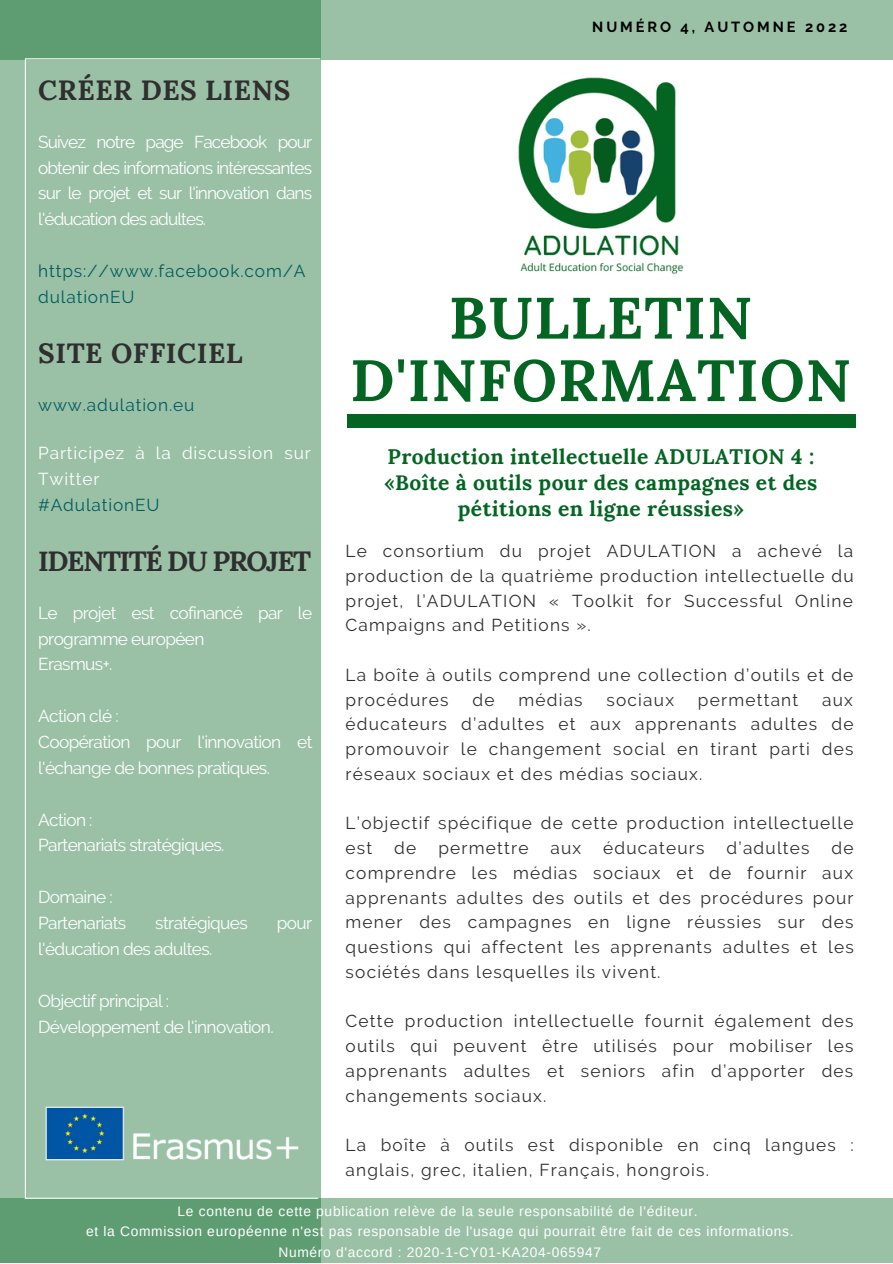
<style>
.page{position:relative;width:893px;height:1264px;background:#fff}
.page>*{position:absolute;margin:0;border:0;box-sizing:border-box;transform-origin:0 0}
.t1{font:700 58.2px/62.4px "Lora";letter-spacing:.02em;color:#046522;text-align:center}
.t2{font:700 27.75px "Lora";letter-spacing:.02em;color:#2f2f2f}
.t3{font:700 27.75px "Lora";letter-spacing:-.05em;color:#2f2f2f}
.t4{font:700 21px/25.8px "Lora";letter-spacing:.02em;color:#046522;text-align:center}
.t5{font:17.25px/24.8px "Raleway";letter-spacing:.07em;color:#2f2f2f;text-align:justify}
.t6{font:17.25px/25.8px "Raleway";letter-spacing:-.035em;color:#fff}
.t7{font:17.25px/25.8px "Raleway";letter-spacing:.05em;color:#025c60}
.t8{font:17.25px/25.8px "Raleway";letter-spacing:.05em;color:#fff}
.t9{font:700 14.55px "Raleway";letter-spacing:.2em;color:#000}
.t10{font:13.8px/20.2px "Arimo";letter-spacing:.05em;color:#fff;text-align:center}
</style>
<div class="page">
<div style="left:0;top:0;width:892px;height:59px;background:#9ac1a6"></div>
<div style="left:0;top:1198px;width:892px;height:64px;background:#9ac1a6"></div>
<svg style="left:0;top:0;width:125px;height:1262px;fill:#9ac1a6"></svg>
<svg style="left:125px;top:0;width:65px;height:1262px;fill:#9ac1a6"></svg>
<svg style="left:190px;top:0;width:130px;height:1262px;fill:#9ac1a6"></svg>
<hr style="left:25px;top:58px;width:295px;height:1px;background:#fff">
<hr style="left:25px;top:1197px;width:293px;height:1px;background:#fff">
<hr style="left:25px;top:59px;width:1px;height:1139px;background:#fff">
<img style="left:32px;top:1093px;width:280px;height:80px">
<img style="left:518px;top:77px;width:166px;height:197px">
<div style="left:347px;top:414px;width:508px;height:13px;background:#046522"></div>
<h2 class="t2" style="left:38px;top:72px;width:254px">CRÉER DES LIENS</h2>
<p class="t6" style="left:38px;top:129px;width:275px;text-align:justify">Suivez notre page Facebook pour obtenir des informations intéressantes sur le projet et sur l'innovation dans l'éducation des adultes.</p>
<p class="t7" style="left:38px;top:258px;width:269px">https://www.facebook.com/A dulationEU</p>
<h2 class="t2" style="left:38px;top:335px;width:206px">SITE OFFICIEL</h2>
<p class="t7" style="left:38px;top:391px;width:158px">www.adulation.eu</p>
<p class="t8" style="left:38px;top:440px;width:274px">Participez à la discussion sur<br>Twitter</p>
<p class="t7" style="left:38px;top:492px;width:123px">#AdulationEU</p>
<h2 class="t3" style="left:38px;top:543px;width:274px">IDENTITÉ DU PROJET</h2>
<p class="t6" style="left:38px;top:599px;width:275px">Le projet est cofinancé par le programme européen<br>Erasmus+.</p>
<p class="t6" style="left:38px;top:703px;width:276px">Action clé :<br>Coopération pour l'innovation et l'échange de bonnes pratiques.</p>
<p class="t6" style="left:38px;top:806px;width:188px">Action :<br>Partenariats stratégiques.</p>
<p class="t6" style="left:38px;top:884px;width:90px">Domaine :<br>Partenariats</p>
<p class="t6" style="left:155px;top:910px;width:94px">stratégiques</p>
<p class="t6" style="left:277px;top:910px;width:37px">pour</p>
<p class="t6" style="left:38px;top:935px;width:176px">l'éducation des adultes.</p>
<p class="t6" style="left:38px;top:987px;width:237px">Objectif principal :<br>Développement de l'innovation.</p>
<p class="t9" style="left:592px;top:19px;width:257px">NUMÉRO 4, AUTOMNE 2022</p>
<h1 class="t1" style="left:350px;top:286px;width:502px">BULLETIN<br>D'INFORMATION</h1>
<p class="t4" style="left:384px;top:443px;width:434px">Production intellectuelle ADULATION 4 : «Boîte à outils pour des campagnes et des pétitions en ligne réussies»</p>
<p class="t5" style="left:345px;top:538px;width:509px">Le consortium du projet ADULATION a achevé la production de la quatrième production intellectuelle du projet, l’ADULATION « Toolkit for Successful Online Campaigns and Petitions ».</p>
<p class="t5" style="left:345px;top:662px;width:509px">La boîte à outils comprend une collection d’outils et de procédures</p>
<p class="t5" style="left:472px;top:687px;width:24px">de</p>
<p class="t5" style="left:518px;top:687px;width:66px">médias</p>
<p class="t5" style="left:606px;top:687px;width:69px">sociaux</p>
<p class="t5" style="left:697px;top:687px;width:102px">permettant</p>
<p class="t5" style="left:345px;top:687px;width:509px;text-indent:476px">aux éducateurs d’adultes et aux apprenants adultes de promouvoir le changement social en tirant parti des réseaux sociaux et des médias sociaux.</p>
<p class="t5" style="left:345px;top:810px;width:509px">L’objectif spécifique de cette production intellectuelle est</p>
<p class="t5" style="left:345px;top:835px;width:509px;text-indent:486px">de comprendre les médias sociaux et de fournir aux apprenants adultes des outils et des procédures pour mener des campagnes en ligne réussies sur des questions qui affectent les apprenants adultes et les sociétés dans lesquelles ils vivent.</p>
<p class="t5" style="left:345px;top:1008px;width:509px">Cette production intellectuelle fournit également des outils qui peuvent être utilisés pour mobiliser les apprenants adultes et seniors afin d’apporter des changements sociaux.</p>
<p class="t5" style="left:345px;top:1132px;width:509px">La boîte à outils est disponible en cinq langues : anglais, grec, italien, Français, hongrois.</p>
<p class="t5" style="left:394px;top:835px;width:24px">de</p>
<p class="t5" style="left:438px;top:835px;width:92px">permettre</p>
<p class="t5" style="left:550px;top:835px;width:32px">aux</p>
<p class="t5" style="left:603px;top:835px;width:103px">éducateurs</p>
<p class="t5" style="left:726px;top:835px;width:84px">d’adultes</p>
<p class="t10" style="left:86px;top:1201px;width:708px">Le contenu de cette publication relève de la seule responsabilité de l'éditeur.<br>et la Commission européenne n'est pas responsable de l'usage qui pourrait être fait de ces informations.<br>Numéro d'accord : 2020-1-CY01-KA204-065947</p>
</div>
